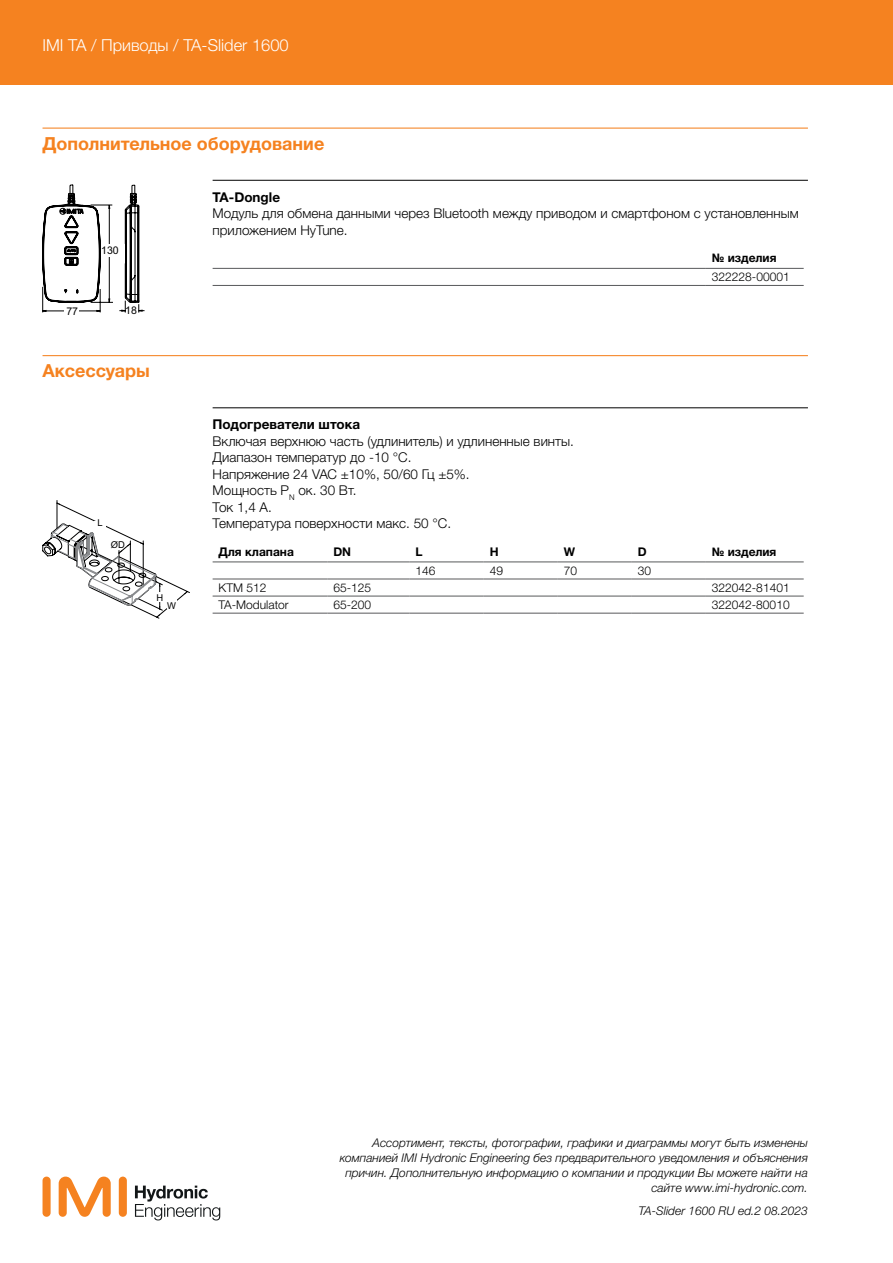
<style>
.page{position:relative;width:893px;height:1263px;background:#fff}
.page>*{position:absolute;margin:0;border:0;box-sizing:border-box;transform-origin:0 0}
.t1{font:700 18px "Helvetica Neue LTW1 G";color:#f58220}
.t2{font:300 16.5px "Helvetica Neue LTW1 G";color:#fff}
.t3{font:300 13.5px/16.5px "Helvetica Neue LTW1 G";color:#000}
.t4{font:700 13.5px "Helvetica Neue LTW1 G";color:#000}
.t5{font:italic 300 12px/15px "Helvetica Neue LTW1 G";color:#000;text-align:right}
.t6{font:300 12px "Helvetica Neue LTW1 G";color:#000}
.t7{font:700 12px "Helvetica Neue LTW1 G";color:#000}
.t8{font:10.65px "Arial";color:#000}
.t9{font:9.45px "Arial";color:#000}
</style>
<div class="page">
<div style="left:119px;top:1176px;width:8px;height:41px;background:#f58220;border-radius:4px"></div>
<div style="left:43px;top:1176px;width:8px;height:41px;background:#f58220;border-radius:4px"></div>
<svg style="left:59px;top:1176px;width:52px;height:41px"></svg>
<svg style="left:135px;top:1185px;width:85px;height:35px"></svg>
<div style="left:0;top:0;width:893px;height:85px;background:#f58220"></div>
<hr style="left:43px;top:128px;width:765px;height:1px;background:#f58220">
<hr style="left:213px;top:180px;width:595px;height:1px;background:#000">
<hr style="left:43px;top:355px;width:765px;height:1px;background:#f58220">
<hr style="left:213px;top:407px;width:595px;height:1px;background:#000">
<hr style="left:213px;top:268px;width:493px;height:1px;background:#58595b">
<hr style="left:213px;top:285px;width:493px;height:1px;background:#58595b">
<hr style="left:706px;top:268px;width:98px;height:1px;background:#58595b">
<hr style="left:706px;top:285px;width:98px;height:1px;background:#58595b">
<hr style="left:213px;top:561px;width:114px;height:1px;background:#58595b">
<hr style="left:327px;top:561px;width:83px;height:1px;background:#58595b">
<hr style="left:410px;top:561px;width:74px;height:1px;background:#58595b">
<hr style="left:484px;top:561px;width:74px;height:1px;background:#58595b">
<hr style="left:558px;top:561px;width:74px;height:1px;background:#58595b">
<hr style="left:632px;top:561px;width:74px;height:1px;background:#58595b">
<hr style="left:706px;top:561px;width:98px;height:1px;background:#58595b">
<hr style="left:213px;top:579px;width:114px;height:1px;background:#58595b">
<hr style="left:327px;top:579px;width:83px;height:1px;background:#58595b">
<hr style="left:410px;top:579px;width:74px;height:1px;background:#58595b">
<hr style="left:484px;top:579px;width:74px;height:1px;background:#58595b">
<hr style="left:558px;top:579px;width:74px;height:1px;background:#58595b">
<hr style="left:632px;top:579px;width:74px;height:1px;background:#58595b">
<hr style="left:706px;top:579px;width:98px;height:1px;background:#58595b">
<hr style="left:213px;top:596px;width:114px;height:1px;background:#58595b">
<hr style="left:213px;top:613px;width:114px;height:1px;background:#58595b">
<hr style="left:327px;top:596px;width:83px;height:1px;background:#58595b">
<hr style="left:327px;top:613px;width:83px;height:1px;background:#58595b">
<hr style="left:410px;top:596px;width:74px;height:1px;background:#58595b">
<hr style="left:410px;top:613px;width:74px;height:1px;background:#58595b">
<hr style="left:484px;top:596px;width:74px;height:1px;background:#58595b">
<hr style="left:484px;top:613px;width:74px;height:1px;background:#58595b">
<hr style="left:558px;top:596px;width:74px;height:1px;background:#58595b">
<hr style="left:558px;top:613px;width:74px;height:1px;background:#58595b">
<hr style="left:632px;top:596px;width:74px;height:1px;background:#58595b">
<hr style="left:632px;top:613px;width:74px;height:1px;background:#58595b">
<hr style="left:706px;top:596px;width:98px;height:1px;background:#58595b">
<hr style="left:706px;top:613px;width:98px;height:1px;background:#58595b">
<svg style="left:43px;top:185px;width:102px;height:128px"></svg>
<svg style="left:43px;top:500px;width:147px;height:118px"></svg>
<div style="left:94px;top:521px;width:12px;height:5px;background:#fff"></div>
<div style="left:156px;top:592px;width:8px;height:10px;background:#fff"></div>
<div style="left:167px;top:599px;width:10px;height:10px;background:#fff"></div>
<p class="t2" style="left:43px;top:35px;width:248px">IMI TA / Приводы / TA-Slider 1600</p>
<h1 class="t1" style="left:43px;top:132px;width:283px">Дополнительное оборудование</h1>
<p class="t4" style="left:213px;top:189px;width:69px">TA-Dongle</p>
<p class="t3" style="left:213px;top:205px;width:588px">Модуль для обмена данными через Bluetooth между приводом и смартфоном с установленным приложением HyTune.</p>
<p class="t7" style="left:712px;top:250px;width:66px">№ изделия</p>
<p class="t6" style="left:712px;top:270px;width:79px">322228-00001</p>
<p class="t8" style="left:101px;top:243px;width:19px">130</p>
<p class="t8" style="left:66px;top:304px;width:13px">77</p>
<p class="t8" style="left:125px;top:303px;width:13px">18</p>
<h1 class="t1" style="left:43px;top:360px;width:109px">Аксессуары</h1>
<p class="t9" style="left:98px;top:517px;width:7px">L</p>
<p class="t9" style="left:111px;top:539px;width:16px">ØD</p>
<p class="t9" style="left:156px;top:591px;width:8px">H</p>
<p class="t9" style="left:167px;top:599px;width:10px">W</p>
<p class="t4" style="left:213px;top:416px;width:149px">Подогреватели штока</p>
<p class="t3" style="left:213px;top:433px;width:363px">Включая верхнюю часть (удлинитель) и удлиненные винты.<br>Диапазон температур до -10 °C.<br>Напряжение 24 VAC ±10%, 50/60 Гц ±5%.<br>Мощность P<sub>N</sub> ок. 30 Вт.<br>Ток 1,4 A.<br>Температура поверхности макс. 50 °C.</p>
<p class="t7" style="left:219px;top:544px;width:77px">Для клапана</p>
<p class="t7" style="left:333px;top:544px;width:19px">DN</p>
<p class="t7" style="left:416px;top:544px;width:9px">L</p>
<p class="t7" style="left:490px;top:544px;width:10px">H</p>
<p class="t7" style="left:564px;top:544px;width:13px">W</p>
<p class="t7" style="left:638px;top:544px;width:10px">D</p>
<p class="t7" style="left:712px;top:544px;width:66px">№ изделия</p>
<p class="t6" style="left:416px;top:563px;width:22px">146</p>
<p class="t6" style="left:490px;top:563px;width:15px">49</p>
<p class="t6" style="left:564px;top:563px;width:15px">70</p>
<p class="t6" style="left:638px;top:563px;width:15px">30</p>
<p class="t6" style="left:219px;top:580px;width:49px">KTM 512</p>
<p class="t6" style="left:333px;top:580px;width:39px">65-125</p>
<p class="t6" style="left:712px;top:580px;width:79px">322042-81401</p>
<p class="t6" style="left:219px;top:597px;width:72px">TA-Modulator</p>
<p class="t6" style="left:333px;top:597px;width:39px">65-200</p>
<p class="t6" style="left:712px;top:597px;width:79px">322042-80010</p>
<p class="t5" style="left:340px;top:1135px;width:470px">Ассортимент, тексты, фотографии, графики и диаграммы могут быть изменены компанией IMI Hydronic Engineering без предварительного уведомления и объяснения причин. Дополнительную информацию о компании и продукции Вы можете найти на сайте www.imi-hydronic.com.</p>
<p class="t5" style="left:638px;top:1203px;width:171px">TA-Slider 1600 RU ed.2 08.2023</p>
</div>
